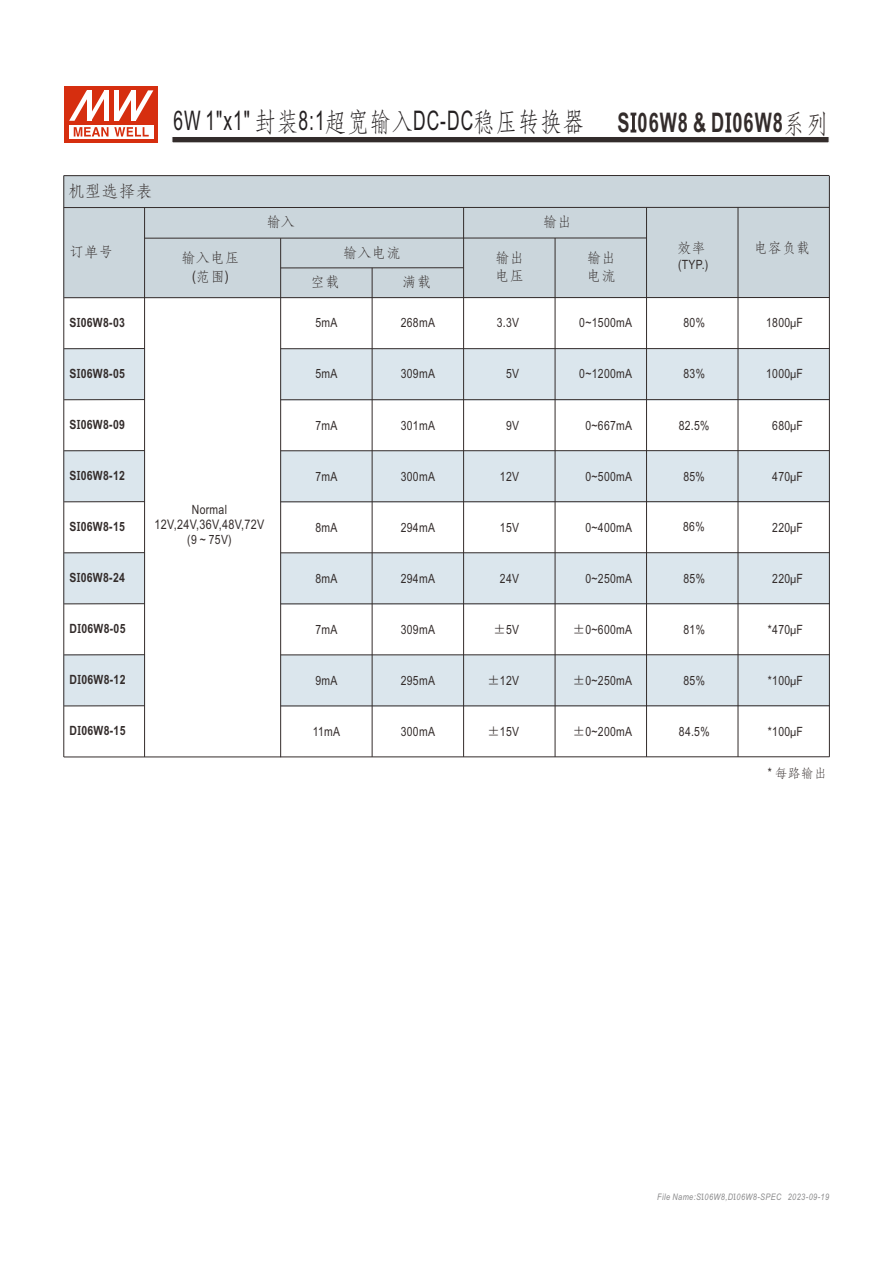
<style>
.page{position:relative;width:893px;height:1263px;background:#fff}
.page>*{position:absolute;margin:0;border:0;box-sizing:border-box;transform-origin:0 0}
.t1{font:27px "Arial Narrow";letter-spacing:.045em;color:#231f20;scale:.79 1}
.t2{font:16.5px "ST Fangsong";letter-spacing:.025em;color:#332c2b}
.t3{font:14.25px/17.5px "ST Fangsong";letter-spacing:.025em;color:#332c2b}
.t4{font:14.25px "ST Fangsong";letter-spacing:.025em;color:#332c2b;scale:.95 1}
.t5{font:14.25px "Arial Narrow";color:#332c2b}
.t6{font:13.2px "Arial Narrow";letter-spacing:.025em;color:#332c2b}
.t7{font:12.75px "Arial Narrow";letter-spacing:.025em;color:#332c2b}
.t8{font:700 12.75px "Arial Narrow";letter-spacing:.025em;color:#332c2b}
.t9{font:12.75px "ST Fangsong";color:#332c2b}
.t10{font:italic 9px "Arial Narrow";letter-spacing:.045em;color:#8b8b8c}
.s1{font-family:"ST Fangsong"}
.s2{font-weight:700;color:#332c2b}
.s3{font-family:"Ebrima";color:#332c2b}
.s4{font-family:"ST Fangsong";color:#332c2b}
.s5{font-family:"Microsoft Jheng Hei";font-size:12px}
.s6{font-family:"Arial Unicode MS";font-size:11.25px}
.s7{font-family:"Inn Ming";font-weight:500}
.s8{font-family:"Arial Narrow"}
.s9{font-family:"Ebrima";font-style:normal}
</style>
<div class="page">
<div style="left:63px;top:175px;width:767px;height:123px;background:#cbd6dc"></div>
<div style="left:281px;top:349px;width:548px;height:50px;background:#dbe6ed"></div>
<div style="left:281px;top:655px;width:548px;height:50px;background:#dbe6ed"></div>
<div style="left:281px;top:451px;width:548px;height:50px;background:#dbe6ed"></div>
<div style="left:281px;top:553px;width:548px;height:50px;background:#dbe6ed"></div>
<div style="left:63px;top:348px;width:81px;height:52px;background:#dbe6ed"></div>
<div style="left:63px;top:450px;width:81px;height:52px;background:#dbe6ed"></div>
<div style="left:63px;top:552px;width:81px;height:52px;background:#dbe6ed"></div>
<div style="left:63px;top:654px;width:81px;height:52px;background:#dbe6ed"></div>
<svg style="left:172px;top:137px;width:657px;height:6px;background:#494342"></svg>
<div style="left:65px;top:87px;width:93px;height:56px;background:#d62e0f"></div>
<svg style="left:69px;top:125px;width:84px;height:13px"></svg>
<svg style="left:74px;top:127px;width:75px;height:9px"></svg>
<svg style="left:69px;top:90px;width:84px;height:31px"></svg>
<hr style="left:64px;top:297px;width:765px;height:1px;background:#332c2b">
<hr style="left:281px;top:348px;width:548px;height:1px;background:#332c2b">
<hr style="left:281px;top:399px;width:548px;height:1px;background:#332c2b">
<hr style="left:281px;top:450px;width:548px;height:1px;background:#332c2b">
<hr style="left:281px;top:501px;width:548px;height:1px;background:#332c2b">
<hr style="left:281px;top:552px;width:548px;height:1px;background:#332c2b">
<hr style="left:281px;top:603px;width:548px;height:1px;background:#332c2b">
<hr style="left:281px;top:654px;width:548px;height:1px;background:#332c2b">
<hr style="left:281px;top:705px;width:548px;height:1px;background:#332c2b">
<hr style="left:64px;top:756px;width:765px;height:1px;background:#332c2b">
<hr style="left:64px;top:348px;width:81px;height:1px;background:#332c2b">
<hr style="left:64px;top:399px;width:81px;height:1px;background:#332c2b">
<hr style="left:64px;top:450px;width:81px;height:1px;background:#332c2b">
<hr style="left:64px;top:501px;width:81px;height:1px;background:#332c2b">
<hr style="left:64px;top:552px;width:81px;height:1px;background:#332c2b">
<hr style="left:64px;top:603px;width:81px;height:1px;background:#332c2b">
<hr style="left:64px;top:654px;width:81px;height:1px;background:#332c2b">
<hr style="left:64px;top:705px;width:81px;height:1px;background:#332c2b">
<hr style="left:281px;top:267px;width:183px;height:1px;background:#332c2b">
<hr style="left:145px;top:238px;width:501px;height:1px;background:#332c2b">
<hr style="left:64px;top:207px;width:765px;height:1px;background:#332c2b">
<hr style="left:64px;top:175px;width:765px;height:1px;background:#332c2b">
<hr style="left:280px;top:240px;width:1px;height:517px;background:#332c2b">
<hr style="left:372px;top:270px;width:1px;height:487px;background:#332c2b">
<hr style="left:463px;top:210px;width:1px;height:547px;background:#332c2b">
<hr style="left:555px;top:240px;width:1px;height:517px;background:#332c2b">
<hr style="left:646px;top:210px;width:1px;height:547px;background:#332c2b">
<hr style="left:738px;top:210px;width:1px;height:547px;background:#332c2b">
<hr style="left:144px;top:208px;width:1px;height:549px;background:#332c2b">
<hr style="left:64px;top:176px;width:1px;height:581px;background:#332c2b">
<hr style="left:829px;top:178px;width:1px;height:579px;background:#332c2b">
<p class="t2" style="left:68px;top:183px;width:86px">机型选择表</p>
<p class="t3" style="left:70px;top:243px;width:45px">订单号</p>
<h1 class="t1" style="left:173px;top:111px;width:830px">6W 1"x1" <span class="s1">封装</span>8:1<span class="s1">超宽输入</span>DC-DC<span class="s1">稳压转换器</span> <span class="s2">S</span><span class="s3">I</span><span class="s2">06W8 &amp; D</span><span class="s3">I</span><span class="s2">06W8</span><span class="s4">系列</span></h1>
<p class="t3" style="left:181px;top:249px;width:60px">输入电压</p>
<p class="t5" style="left:192px;top:271px;width:38px">(<span class="s1">范围</span>)</p>
<p class="t3" style="left:266px;top:213px;width:30px">输入</p>
<p class="t3" style="left:543px;top:213px;width:30px">输出</p>
<p class="t3" style="left:343px;top:244px;width:60px">输入电流</p>
<p class="t3" style="left:495px;top:249px;width:30px">输出电压</p>
<p class="t3" style="left:587px;top:249px;width:30px">输出</p>
<p class="t3" style="left:311px;top:273px;width:30px">空载</p>
<p class="t3" style="left:402px;top:273px;width:30px">满载</p>
<p class="t3" style="left:587px;top:267px;width:30px">电流</p>
<p class="t3" style="left:677px;top:239px;width:30px">效率</p>
<p class="t7" style="left:678px;top:259px;width:32px">(TYP.)</p>
<p class="t4" style="left:754px;top:240px;width:60px">电容负载</p>
<p class="t8" style="left:70px;top:318px;width:57px">S<span class="s5">I</span>06W8-03</p>
<p class="t7" style="left:315px;top:318px;width:24px">5mA</p>
<p class="t8" style="left:70px;top:369px;width:57px">S<span class="s5">I</span>06W8-05</p>
<p class="t7" style="left:315px;top:369px;width:24px">5mA</p>
<p class="t8" style="left:70px;top:420px;width:57px">S<span class="s5">I</span>06W8-09</p>
<p class="t7" style="left:315px;top:420px;width:24px">7mA</p>
<p class="t8" style="left:70px;top:471px;width:57px">S<span class="s5">I</span>06W8-12</p>
<p class="t7" style="left:315px;top:471px;width:24px">7mA</p>
<p class="t8" style="left:70px;top:522px;width:57px">S<span class="s5">I</span>06W8-15</p>
<p class="t7" style="left:192px;top:505px;width:37px">Normal</p>
<p class="t6" style="left:155px;top:520px;width:111px">12V,24V,36V,48V,72V</p>
<p class="t7" style="left:187px;top:534px;width:46px">(9 ~ 75V)</p>
<p class="t7" style="left:315px;top:522px;width:24px">8mA</p>
<p class="t8" style="left:70px;top:573px;width:57px">S<span class="s5">I</span>06W8-24</p>
<p class="t7" style="left:315px;top:573px;width:24px">8mA</p>
<p class="t7" style="left:401px;top:318px;width:36px">268mA</p>
<p class="t7" style="left:401px;top:369px;width:36px">309mA</p>
<p class="t7" style="left:401px;top:420px;width:36px">301mA</p>
<p class="t7" style="left:401px;top:471px;width:36px">300mA</p>
<p class="t7" style="left:401px;top:522px;width:36px">294mA</p>
<p class="t7" style="left:401px;top:573px;width:36px">294mA</p>
<p class="t7" style="left:497px;top:318px;width:24px">3.3V</p>
<p class="t7" style="left:506px;top:369px;width:15px">5V</p>
<p class="t7" style="left:506px;top:420px;width:15px">9V</p>
<p class="t7" style="left:500px;top:471px;width:21px">12V</p>
<p class="t7" style="left:500px;top:522px;width:21px">15V</p>
<p class="t7" style="left:500px;top:573px;width:21px">24V</p>
<p class="t7" style="left:579px;top:318px;width:54px">0~1500mA</p>
<p class="t7" style="left:683px;top:318px;width:23px">80%</p>
<p class="t7" style="left:579px;top:369px;width:54px">0~1200mA</p>
<p class="t7" style="left:683px;top:369px;width:23px">83%</p>
<p class="t7" style="left:585px;top:420px;width:48px">0~667mA</p>
<p class="t7" style="left:679px;top:420px;width:32px">82.5%</p>
<p class="t7" style="left:585px;top:471px;width:48px">0~500mA</p>
<p class="t7" style="left:683px;top:471px;width:23px">85%</p>
<p class="t7" style="left:585px;top:522px;width:48px">0~400mA</p>
<p class="t7" style="left:683px;top:522px;width:23px">86%</p>
<p class="t7" style="left:585px;top:573px;width:48px">0~250mA</p>
<p class="t7" style="left:683px;top:573px;width:23px">85%</p>
<p class="t7" style="left:766px;top:318px;width:38px">1800<span class="s6">μ</span>F</p>
<p class="t7" style="left:766px;top:369px;width:38px">1000<span class="s6">μ</span>F</p>
<p class="t7" style="left:772px;top:420px;width:32px">680<span class="s6">μ</span>F</p>
<p class="t7" style="left:772px;top:471px;width:32px">470<span class="s6">μ</span>F</p>
<p class="t7" style="left:772px;top:522px;width:32px">220<span class="s6">μ</span>F</p>
<p class="t7" style="left:772px;top:573px;width:32px">220<span class="s6">μ</span>F</p>
<p class="t8" style="left:70px;top:624px;width:57px">D<span class="s5">I</span>06W8-05</p>
<p class="t7" style="left:315px;top:624px;width:24px">7mA</p>
<p class="t7" style="left:401px;top:624px;width:36px">309mA</p>
<p class="t7" style="left:493px;top:624px;width:27px"><span class="s7">±</span>5V</p>
<p class="t7" style="left:573px;top:624px;width:61px"><span class="s7">±</span>0~600mA</p>
<p class="t7" style="left:683px;top:624px;width:23px">81%</p>
<p class="t7" style="left:768px;top:624px;width:36px">*470<span class="s6">μ</span>F</p>
<p class="t8" style="left:70px;top:675px;width:57px">D<span class="s5">I</span>06W8-12</p>
<p class="t7" style="left:315px;top:675px;width:24px">9mA</p>
<p class="t7" style="left:401px;top:675px;width:36px">295mA</p>
<p class="t7" style="left:487px;top:675px;width:33px"><span class="s7">±</span>12V</p>
<p class="t7" style="left:573px;top:675px;width:61px"><span class="s7">±</span>0~250mA</p>
<p class="t7" style="left:683px;top:675px;width:23px">85%</p>
<p class="t7" style="left:768px;top:675px;width:36px">*100<span class="s6">μ</span>F</p>
<p class="t8" style="left:70px;top:726px;width:57px">D<span class="s5">I</span>06W8-15</p>
<p class="t7" style="left:313px;top:726px;width:29px">11mA</p>
<p class="t7" style="left:401px;top:726px;width:36px">300mA</p>
<p class="t7" style="left:487px;top:726px;width:33px"><span class="s7">±</span>15V</p>
<p class="t7" style="left:573px;top:726px;width:61px"><span class="s7">±</span>0~200mA</p>
<p class="t7" style="left:679px;top:726px;width:32px">84.5%</p>
<p class="t7" style="left:768px;top:726px;width:36px">*100<span class="s6">μ</span>F</p>
<p class="t9" style="left:768px;top:766px;width:60px"><span class="s8">*</span> 每路输出</p>
<p class="t10" style="left:657px;top:1193px;width:173px">File Name:S<span class="s9">I</span>06W8,D<span class="s9">I</span>06W8-SPEC 2023-09-19</p>
</div>
